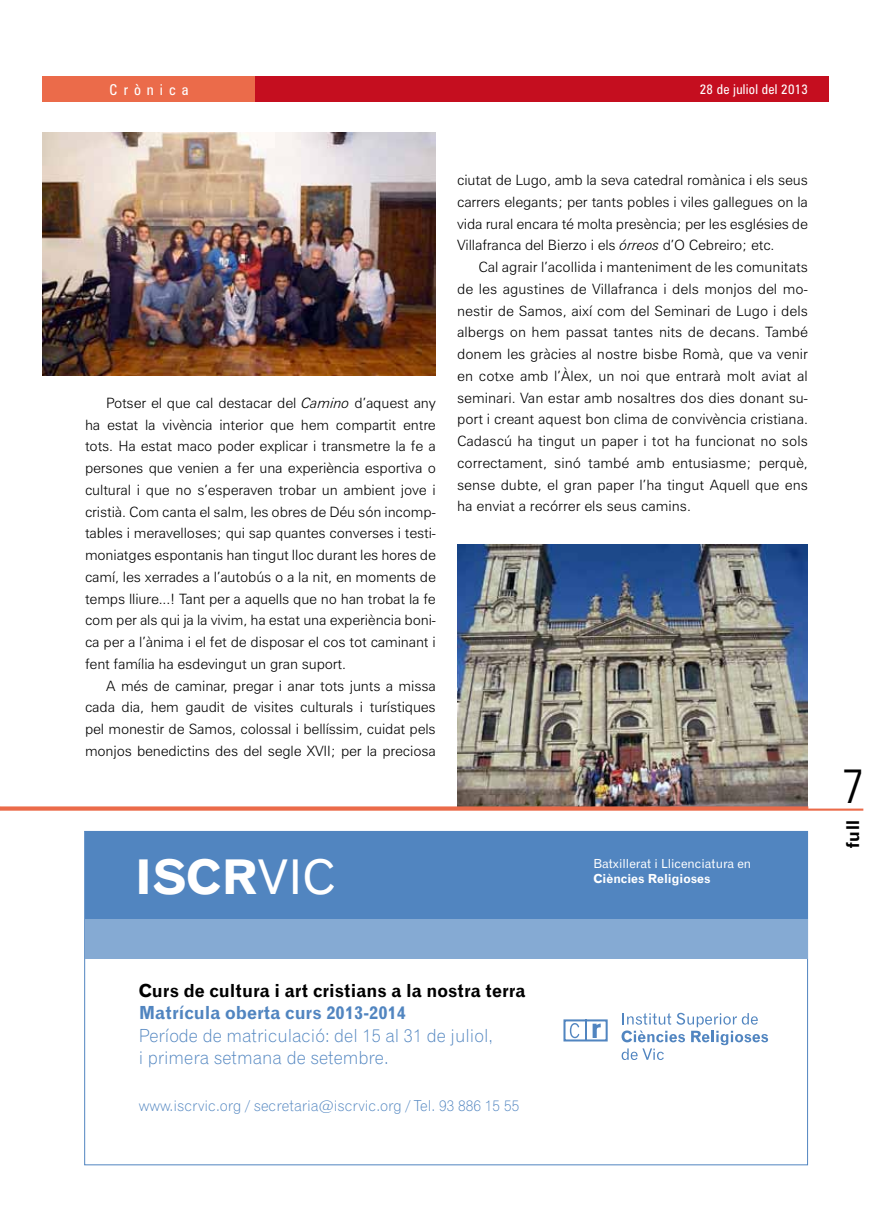
<style>
.page{position:relative;width:893px;height:1212px;background:#fff}
.page>*{position:absolute;margin:0;border:0;box-sizing:border-box;transform-origin:0 0}
.t1{font:300 condensed 48px "Zurich BT";color:#000}
.t2{font:47.7px "Gothic 720 BT Bold B";color:#fff}
.t3{font:18px/22.5px "Gothic 720 BT Light B";color:#5185c0}
.t4{font:18px "Gothic 720 BT Bold B";color:#000}
.t5{font:18px "Gothic 720 BT Bold B";color:#5185c0}
.t6{font:700 17.7px "Zurich BT";color:#000}
.t7{font:15px "Gothic 720 BT Light B";color:#5185c0}
.t8{font:condensed 15px "Zurich BT";letter-spacing:.4em;color:#fff}
.t9{font:300 14.25px/21.8px "Zurich BT";letter-spacing:-.01em;color:#000;text-align:justify}
.t10{font:condensed 13.5px "Zurich BT";letter-spacing:.02em;color:#fff}
.t11{font:12.45px "Gothic 720 BT Roman B";color:#fff}
.t12{font:12.45px "Gothic 720 BT Bold B";color:#fff}
.s1{font-style:italic}
.s2{font-family:"Gothic 720 BT Roman B"}
</style>
<div class="page">
<img style="left:457px;top:544px;width:351px;height:262px">
<div style="left:43px;top:77px;width:786px;height:25px;background:#c50e1f"></div>
<div style="left:43px;top:77px;width:212px;height:25px;background:#eb6b4a"></div>
<svg style="left:0;top:806px;width:863px;height:5px;background:#e97f64"></svg>
<div style="left:85px;top:831px;width:722px;height:88px;background:#5185c0"></div>
<div style="left:85px;top:919px;width:722px;height:39px;background:#85aad3"></div>
<svg style="left:570px;top:1023px;width:9px;height:15px"></svg>
<div style="left:563px;top:1019px;width:45px;height:22px;border:2px solid #5185c0"></div>
<svg style="left:585px;top:1020px;width:1px;height:21px"></svg>
<svg style="left:593px;top:1023px;width:8px;height:15px"></svg>
<svg style="left:621px;top:1013px;width:147px;height:47px"></svg>
<img style="left:43px;top:133px;width:393px;height:243px">
<p class="t8" style="left:110px;top:81px;width:80px">Crònica</p>
<p class="t10" style="left:700px;top:81px;width:110px">28 de juliol del 2013</p>
<p class="t9" style="left:85px;top:392px;width:352px;text-indent:21px">Potser el que cal destacar del <span class="s1">Camino</span> d’aquest any ha estat la vivència interior que hem compartit entre tots. Ha estat maco poder explicar i transmetre la fe a persones que venien a fer una experiència esportiva o cultural i que no s’esperaven trobar un ambient jove i cristià. Com canta el salm, les obres de Déu són incomp&shy;tables i meravelloses; qui sap quantes converses i testi&shy;moniatges espontanis han tingut lloc durant les hores de camí, les xerrades a l’autobús o a la nit, en moments de temps lliure...! Tant per a aquells que no han trobat la fe com per als qui ja la vivim, ha estat una experiència boni&shy;ca per a l’ànima i el fet de disposar el cos tot caminant i fent família ha esdevingut un gran suport.</p>
<p class="t9" style="left:85px;top:674px;width:352px;text-indent:21px">A més de caminar, pregar i anar tots junts a missa cada dia, hem gaudit de visites culturals i turístiques pel monestir de Samos, colossal i bellíssim, cuidat pels monjos benedictins des del segle XVII; per la preciosa</p>
<p class="t9" style="left:457px;top:169px;width:352px">ciutat de Lugo, amb la seva catedral romànica i els seus carrers elegants; per tants pobles i viles gallegues on la vida rural encara té molta presència; per les esglésies de Villafranca del Bierzo i els <span class="s1">órreos</span> d’O Cebreiro; etc.</p>
<p class="t9" style="left:457px;top:256px;width:352px;text-indent:21px">Cal agrair l’acollida i manteniment de les comunitats de les agustines de Villafranca i dels monjos del mo&shy;nestir de Samos, així com del Seminari de Lugo i dels albergs on hem passat tantes nits de decans. També donem les gràcies al nostre bisbe Romà, que va venir en cotxe amb l’Àlex, un noi que entrarà molt aviat al seminari. Van estar amb nosaltres dos dies donant su&shy;port i creant aquest bon clima de convivència cristiana.<br>Cadascú ha tingut un paper i tot ha funcionat no sols correctament, sinó també amb entusiasme; perquè, sense dubte, el gran paper l’ha tingut Aquell que ens ha enviat a recórrer els seus camins.</p>
<h2 class="t2" style="left:135px;top:848px;width:202px">ISCR<span class="s2">VIC</span></h2>
<p class="t11" style="left:593px;top:855px;width:159px">Batxillerat i Llicenciatura en</p>
<p class="t12" style="left:593px;top:870px;width:119px">Ciències Religioses</p>
<p class="t4" style="left:139px;top:979px;width:389px">Curs de cultura i art cristians a la nostra terra</p>
<p class="t5" style="left:139px;top:1002px;width:269px">Matrícula oberta curs 2013-2014</p>
<p class="t3" style="left:139px;top:1024px;width:356px">Període de matriculació: del 15 al 31 de juliol, i primera setmana de setembre.</p>
<p class="t7" style="left:139px;top:1096px;width:382px">www.iscrvic.org / secretaria@iscrvic.org / Tel. 93 886 15 55</p>
<h1 class="t1" style="left:842px;top:756px;width:24px">7</h1>
<p class="t6" style="left:842px;top:848px;width:30px;rotate:-90deg">full</p>
</div>
